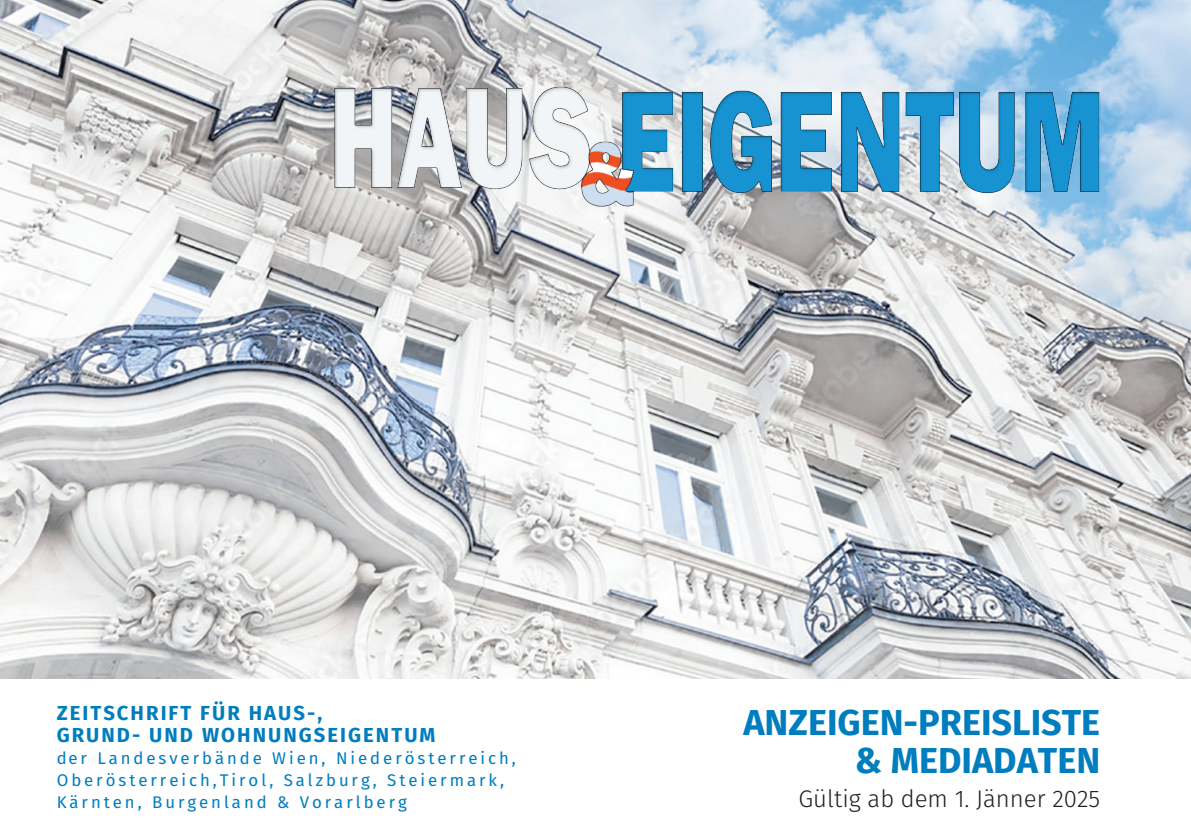
<style>
.page{position:relative;width:1191px;height:840px;background:#fff}
.page>*{position:absolute;margin:0;border:0;box-sizing:border-box;transform-origin:0 0}
.t1{font:700 36px/38px "Fira Sans";color:#007dbe;text-align:right}
.t2{font:300 24px "Fira Sans";color:#231f20}
.t3{font:700 20.2px/22px "Fira Sans";letter-spacing:.1em;color:#007dbe}
.t4{font:16.8px/22px "Fira Sans";letter-spacing:.175em;color:#007dbe}
</style>
<div class="page">
<img style="left:0;top:0;width:1191px;height:678px">
<img style="left:321px;top:69px;width:797px;height:154px">
<p class="t3" style="left:57px;top:700px;width:380px">ZEITSCHRIFT FÜR HAUS-,<br>GRUND- UND WOHNUNGSEIGENTUM</p>
<p class="t4" style="left:57px;top:746px;width:461px">der Landesverbände Wien, Niederösterreich,<br>Oberösterreich,Tirol, Salzburg, Steiermark,<br>Kärnten, Burgenland &amp; Vorarlberg</p>
<h1 class="t1" style="left:743px;top:700px;width:358px">ANZEIGEN-PREISLISTE &amp; MEDIADATEN</h1>
<h2 class="t2" style="left:798px;top:781px;width:303px">Gültig ab dem 1. Jänner 2025</h2>
</div>
